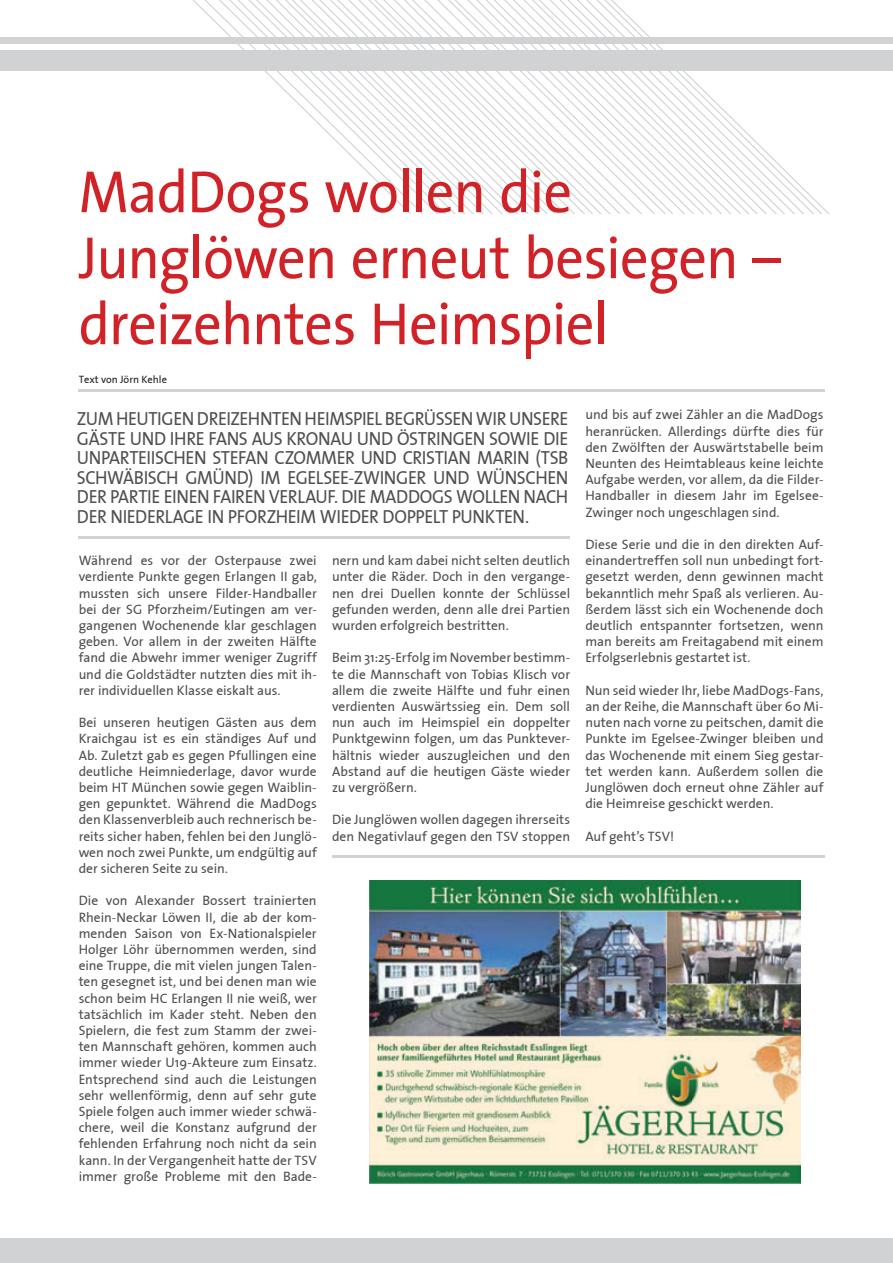
<style>
.page{position:relative;width:893px;height:1263px;background:#fff}
.page>*{position:absolute;margin:0;border:0;box-sizing:border-box;transform-origin:0 0}
.t1{font:60px/66px "The Sans Plain";letter-spacing:-.015em;color:#d12228;scale:.94 1}
.t2{font:18.75px/19.5px "The Sans Plain";letter-spacing:-.02em;color:#4e4f50;text-align:justify;scale:.95 1}
.t3{font:13.5px/16.2px "The Sans Plain";letter-spacing:-.005em;color:#4e4f50;text-align:justify}
.t4{font:10.5px "The Sans Plain";color:#231f20}
</style>
<div class="page">
<svg style="left:677px;top:70px;width:155px;height:144px"></svg>
<svg style="left:522px;top:0;width:155px;height:214px"></svg>
<svg style="left:179px;top:0;width:107px;height:92px"></svg>
<svg style="left:286px;top:0;width:236px;height:214px"></svg>
<div style="left:0;top:37px;width:893px;height:7px;background:#d1d2d4"></div>
<div style="left:0;top:50px;width:893px;height:20px;background:#d1d2d4"></div>
<div style="left:0;top:1239px;width:893px;height:24px;background:#d1d2d4"></div>
<hr style="left:79px;top:389px;width:746px;height:3px;background:#d1d2d4">
<hr style="left:79px;top:536px;width:491px;height:3px;background:#d1d2d4">
<hr style="left:332px;top:855px;width:493px;height:3px;background:#d1d2d4">
<img style="left:369px;top:880px;width:431px;height:303px">
<h1 class="t1" style="left:79px;top:157px;width:748px">MadDogs wollen die<br>Junglöwen erneut besiegen – dreizehntes Heimspiel</h1>
<p class="t4" style="left:79px;top:371px;width:90px">Text von Jörn Kehle</p>
<p class="t2" style="left:77px;top:408px;width:519px">ZUM HEUTIGEN DREIZEHNTEN HEIMSPIEL BEGRÜSSEN WIR UNSERE GÄSTE UND IHRE FANS AUS KRONAU UND ÖSTRINGEN SOWIE DIE UNPARTEIISCHEN STEFAN CZOMMER UND CRISTIAN MARIN (TSB SCHWÄBISCH GMÜND) IM EGELSEE-ZWINGER UND WÜNSCHEN DER PARTIE EINEN FAIREN VERLAUF. DIE MADDOGS WOLLEN NACH DER NIEDERLAGE IN PFORZHEIM WIEDER DOPPELT PUNKTEN.</p>
<p class="t3" style="left:79px;top:552px;width:240px">Während es vor der Osterpause zwei verdiente Punkte gegen Erlangen II gab, mussten sich unsere Filder-Handballer bei der SG Pforzheim/Eutingen am ver&shy;gangenen Wochenende klar geschlagen geben. Vor allem in der zweiten Hälfte fand die Abwehr immer weniger Zugriff und die Goldstädter nutzten dies mit ih&shy;rer individuellen Klasse eiskalt aus.</p>
<p class="t3" style="left:79px;top:714px;width:240px">Bei unseren heutigen Gästen aus dem Kraichgau ist es ein ständiges Auf und Ab. Zuletzt gab es gegen Pfullingen eine deutliche Heimniederlage, davor wurde beim HT München sowie gegen Waiblin&shy;gen gepunktet. Während die MadDogs den Klassenverbleib auch rechnerisch be&shy;reits sicher haben, fehlen bei den Junglö&shy;wen noch zwei Punkte, um endgültig auf der sicheren Seite zu sein.</p>
<p class="t3" style="left:79px;top:892px;width:240px">Die von Alexander Bossert trainierten Rhein-Neckar Löwen II, die ab der kom&shy;menden Saison von Ex-Nationalspieler Holger Löhr übernommen werden, sind eine Truppe, die mit vielen jungen Talen&shy;ten gesegnet ist, und bei denen man wie schon beim HC Erlangen II nie weiß, wer tatsächlich im Kader steht. Neben den Spielern, die fest zum Stamm der zwei&shy;ten Mannschaft gehören, kommen auch immer wieder U19-Akteure zum Einsatz.<br>Entsprechend sind auch die Leistungen sehr wellenförmig, denn auf sehr gute Spiele folgen auch immer wieder schwä&shy;chere, weil die Konstanz aufgrund der fehlenden Erfahrung noch nicht da sein kann. In der Vergangenheit hatte der TSV immer große Probleme mit den Bade-</p>
<p class="t3" style="left:332px;top:552px;width:240px">nern und kam dabei nicht selten deutlich unter die Räder. Doch in den vergange&shy;nen drei Duellen konnte der Schlüssel gefunden werden, denn alle drei Partien wurden erfolgreich bestritten.</p>
<p class="t3" style="left:332px;top:649px;width:240px">Beim 31:25-Erfolg im November bestimm&shy;te die Mannschaft von Tobias Klisch vor allem die zweite Hälfte und fuhr einen verdienten Auswärtssieg ein. Dem soll nun auch im Heimspiel ein doppelter Punktgewinn folgen, um das Punktever&shy;hältnis wieder auszugleichen und den Abstand auf die heutigen Gäste wieder zu vergrößern.</p>
<p class="t3" style="left:332px;top:811px;width:240px">Die Junglöwen wollen dagegen ihrerseits den Negativlauf gegen den TSV stoppen</p>
<p class="t3" style="left:585px;top:406px;width:240px">und bis auf zwei Zähler an die MadDogs heranrücken. Allerdings dürfte dies für den Zwölften der Auswärtstabelle beim Neunten des Heimtableaus keine leichte Aufgabe werden, vor allem, da die Filder-Handballer in diesem Jahr im Egelsee-Zwinger noch ungeschlagen sind.</p>
<p class="t3" style="left:585px;top:536px;width:240px">Diese Serie und die in den direkten Auf&shy;einandertreffen soll nun unbedingt fort&shy;gesetzt werden, denn gewinnen macht bekanntlich mehr Spaß als verlieren. Au&shy;ßerdem lässt sich ein Wochenende doch deutlich entspannter fortsetzen, wenn man bereits am Freitagabend mit einem Erfolgserlebnis gestartet ist.</p>
<p class="t3" style="left:585px;top:682px;width:240px">Nun seid wieder Ihr, liebe MadDogs-Fans, an der Reihe, die Mannschaft über 60 Mi&shy;nuten nach vorne zu peitschen, damit die Punkte im Egelsee-Zwinger bleiben und das Wochenende mit einem Sieg gestar&shy;tet werden kann. Außerdem sollen die Junglöwen doch erneut ohne Zähler auf die Heimreise geschickt werden.</p>
<p class="t3" style="left:585px;top:827px;width:90px">Auf geht’s TSV!</p>
</div>
